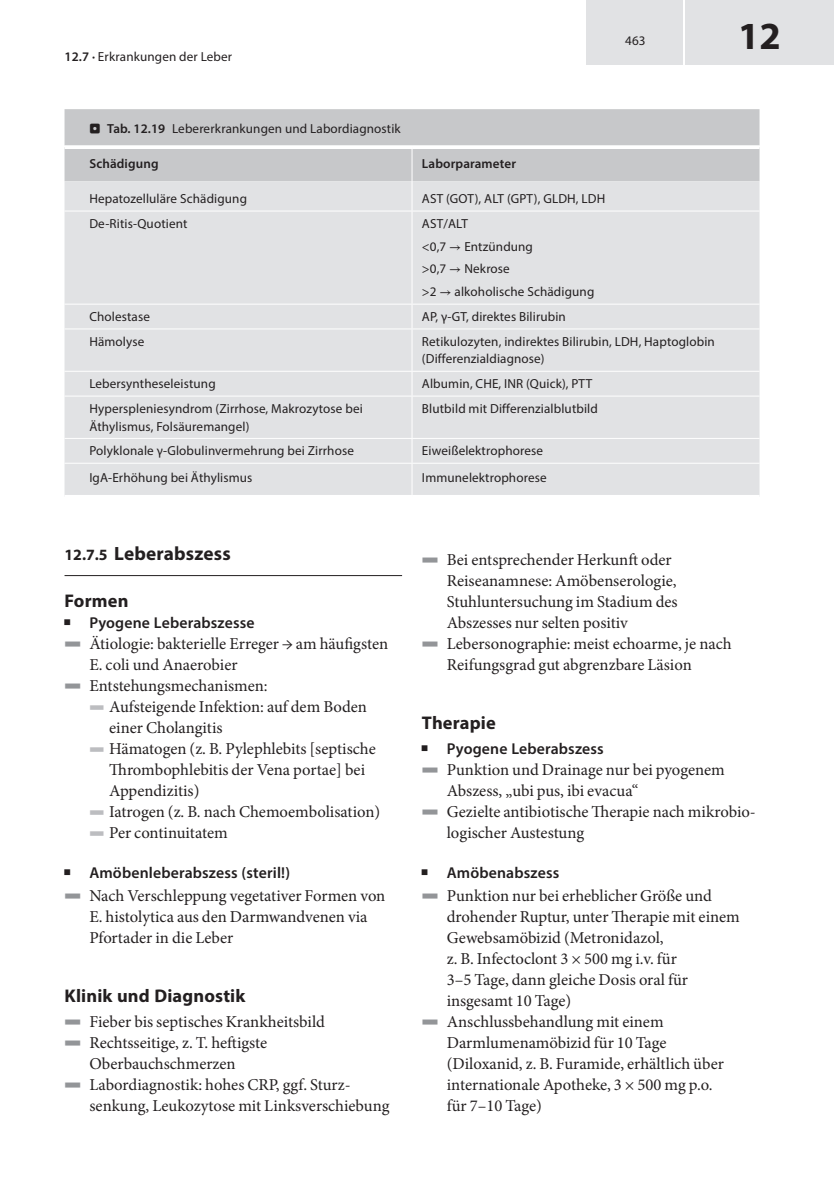
<style>
.page{position:relative;width:834px;height:1191px;background:#fff}
.page>*{position:absolute;margin:0;border:0;box-sizing:border-box;transform-origin:0 0}
.t1{font:700 38.5px "Myriad Pro";color:#231f20}
.t2{font:700 19.25px "Myriad Pro";letter-spacing:.01em;color:#231f20}
.t3{font:700 18.38px "Myriad Pro";letter-spacing:.01em;color:#231f20}
.t4{font:16.62px/21px "Minion Pro";color:#231f20}
.t5{font:600 15.75px "Myriad Pro";letter-spacing:.01em;color:#231f20}
.t6{font:13.12px/22.8px "Myriad Pro";letter-spacing:.01em;color:#231f20}
.t7{font:600 13.12px "Myriad Pro";letter-spacing:.01em;color:#231f20}
.s1{font-weight:600}
.s2{font-family:"Blik Buttons"}
.s3{font-family:"STIX General"}
.s4{font-size:15.75px}
.s5{font-family:"Blik Buttons";font-weight:400}
.s6{font-family:"Blik Buttons";color:#939598}
.s7{font-family:"Blik Buttons";font-size:14.88px;color:#bcbdc0}
</style>
<div class="page">
<div style="left:685px;top:0;width:148px;height:64px;background:#e1e2e4"></div>
<div style="left:585px;top:0;width:97px;height:64px;background:#e1e2e4"></div>
<div style="left:64px;top:109px;width:695px;height:36px;background:#c7c8ca"></div>
<div style="left:64px;top:149px;width:695px;height:32px;background:#c7c8ca"></div>
<div style="left:64px;top:181px;width:695px;height:314px;background:#e1e2e4"></div>
<svg style="left:64px;top:145px;width:348px;height:4px"></svg>
<svg style="left:412px;top:145px;width:347px;height:1px"></svg>
<hr style="left:411px;top:149px;width:1px;height:32px;background:#fff">
<hr style="left:411px;top:181px;width:1px;height:30px;background:#fff">
<hr style="left:64px;top:211px;width:348px;height:1px;background:#fff">
<hr style="left:412px;top:211px;width:347px;height:1px;background:#fff">
<hr style="left:411px;top:211px;width:1px;height:93px;background:#fff">
<hr style="left:64px;top:304px;width:348px;height:1px;background:#fff">
<hr style="left:412px;top:304px;width:347px;height:1px;background:#fff">
<svg style="left:411px;top:305px;width:1px;height:23px"></svg>
<hr style="left:64px;top:328px;width:348px;height:1px;background:#fff">
<hr style="left:412px;top:328px;width:347px;height:1px;background:#fff">
<hr style="left:411px;top:329px;width:1px;height:42px;background:#fff">
<hr style="left:64px;top:371px;width:348px;height:1px;background:#fff">
<hr style="left:412px;top:371px;width:347px;height:1px;background:#fff">
<svg style="left:411px;top:372px;width:1px;height:24px"></svg>
<hr style="left:64px;top:396px;width:348px;height:1px;background:#fff">
<hr style="left:412px;top:396px;width:347px;height:1px;background:#fff">
<hr style="left:411px;top:396px;width:1px;height:42px;background:#fff">
<hr style="left:64px;top:438px;width:348px;height:1px;background:#fff">
<hr style="left:412px;top:438px;width:347px;height:1px;background:#fff">
<svg style="left:411px;top:439px;width:1px;height:24px"></svg>
<hr style="left:64px;top:463px;width:348px;height:1px;background:#fff">
<hr style="left:412px;top:463px;width:347px;height:1px;background:#fff">
<hr style="left:411px;top:463px;width:1px;height:32px;background:#fff">
<hr style="left:64px;top:575px;width:338px;height:1px;background:#231f20">
<p class="t6" style="left:64px;top:45px;width:169px"><span class="s1">12.7 ·</span> Erkrankungen der Leber</p>
<p class="t6" style="left:625px;top:29px;width:22px">463</p>
<p class="t6" style="left:89px;top:117px;width:313px"><span class="s2">.</span> <span class="s1">Tab. 12.19</span> Lebererkrankungen und Labordiagnostik</p>
<p class="t7" style="left:89px;top:155px;width:71px">Schädigung</p>
<p class="t7" style="left:422px;top:155px;width:96px">Laborparameter</p>
<p class="t6" style="left:89px;top:187px;width:159px">Hepatozelluläre Schädigung</p>
<p class="t6" style="left:422px;top:187px;width:185px">AST (GOT), ALT (GPT), GLDH, LDH</p>
<p class="t6" style="left:89px;top:212px;width:100px">De-Ritis-Quotient</p>
<p class="t6" style="left:422px;top:212px;width:174px">AST/ALT<br>&lt;0,7 <span class="s3">→</span> Entzündung<br>&gt;0,7 <span class="s3">→</span> Nekrose<br>&gt;2 <span class="s3">→</span> alkoholische Schädigung</p>
<p class="t6" style="left:89px;top:305px;width:62px">Cholestase</p>
<p class="t6" style="left:422px;top:305px;width:145px">AP, γ-GT, direktes Bilirubin</p>
<p class="t6" style="left:89px;top:330px;width:56px">Hämolyse</p>
<p class="t6" style="left:422px;top:332px;width:294px;line-height:17.5px">Retikulozyten, indirektes Bilirubin, LDH, Haptoglobin (Differenzialdiagnose)</p>
<p class="t6" style="left:89px;top:372px;width:128px">Lebersyntheseleistung</p>
<p class="t6" style="left:422px;top:372px;width:172px">Albumin, CHE, INR (Quick), PTT</p>
<p class="t6" style="left:89px;top:399px;width:275px;line-height:17.5px">Hyperspleniesyndrom (Zirrhose, Makrozytose bei<br>Äthylismus, Folsäuremangel)</p>
<p class="t6" style="left:422px;top:397px;width:177px">Blutbild mit Differenzialblutbild</p>
<p class="t6" style="left:89px;top:439px;width:266px">Polyklonale γ-Globulinvermehrung bei Zirrhose</p>
<p class="t6" style="left:422px;top:439px;width:122px">Eiweißelektrophorese</p>
<p class="t6" style="left:89px;top:465px;width:165px">IgA-Erhöhung bei Äthylismus</p>
<p class="t6" style="left:422px;top:465px;width:126px">Immunelektrophorese</p>
<h1 class="t1" style="left:738px;top:11px;width:44px">12</h1>
<p class="t2" style="left:64px;top:541px;width:168px"><span class="s4">12.7.5</span> Leberabszess</p>
<p class="t3" style="left:64px;top:589px;width:65px">Formen</p>
<p class="t5" style="left:64px;top:613px;width:191px"><span class="s5">z</span> Pyogene Leberabszesse</p>
<p class="t4" style="left:64px;top:633px;width:325px"><span class="s6">4</span> Ätiologie: bakterielle Erreger → am häufigsten</p>
<p class="t4" style="left:89px;top:654px;width:150px">E. coli und Anaerobier</p>
<p class="t4" style="left:64px;top:675px;width:205px"><span class="s6">4</span> Entstehungsmechanismen:</p>
<p class="t4" style="left:89px;top:696px;width:279px"><span class="s7">4</span> Aufsteigende Infektion: auf dem Boden</p>
<p class="t4" style="left:109px;top:717px;width:115px">einer Cholangitis</p>
<p class="t4" style="left:89px;top:738px;width:288px"><span class="s7">4</span> Hämatogen (z. B. Pylephlebits [septische</p>
<p class="t4" style="left:109px;top:759px;width:257px">Thrombophlebitis der Vena portae] bei</p>
<p class="t4" style="left:109px;top:780px;width:92px">Appendizitis)</p>
<p class="t4" style="left:89px;top:801px;width:292px"><span class="s7">4</span> Iatrogen (z. B. nach Chemoembolisation)</p>
<p class="t4" style="left:89px;top:822px;width:140px"><span class="s7">4</span> Per continuitatem</p>
<p class="t5" style="left:64px;top:863px;width:227px"><span class="s5">z</span> Amöbenleberabszess (steril!)</p>
<p class="t4" style="left:89px;top:885px;width:297px;text-indent:-25px"><span class="s6">4</span> Nach Verschleppung vegetativer Formen von<br>E. histolytica aus den Darmwandvenen via<br>Pfortader in die Leber</p>
<p class="t3" style="left:64px;top:984px;width:182px">Klinik und Diagnostik</p>
<p class="t4" style="left:64px;top:1011px;width:262px"><span class="s6">4</span> Fieber bis septisches Krankheitsbild</p>
<p class="t4" style="left:64px;top:1032px;width:204px"><span class="s6">4</span> Rechtsseitige, z. T. heftigste</p>
<p class="t4" style="left:89px;top:1053px;width:148px">Oberbauchschmerzen</p>
<p class="t4" style="left:64px;top:1074px;width:287px"><span class="s6">4</span> Labordiagnostik: hohes CRP, ggf. Sturz-</p>
<p class="t4" style="left:89px;top:1095px;width:301px">senkung, Leukozytose mit Linksverschiebung</p>
<p class="t4" style="left:422px;top:549px;width:251px"><span class="s6">4</span> Bei entsprechender Herkunft oder</p>
<p class="t4" style="left:446px;top:570px;width:231px">Reiseanamnese: Amöbenserologie,</p>
<p class="t4" style="left:446px;top:591px;width:232px">Stuhluntersuchung im Stadium des</p>
<p class="t4" style="left:446px;top:612px;width:183px">Abszesses nur selten positiv</p>
<p class="t4" style="left:422px;top:633px;width:311px"><span class="s6">4</span> Lebersonographie: meist echoarme, je nach</p>
<p class="t4" style="left:446px;top:654px;width:246px">Reifungsgrad gut abgrenzbare Läsion</p>
<p class="t3" style="left:422px;top:711px;width:75px">Therapie</p>
<p class="t5" style="left:422px;top:739px;width:183px"><span class="s5">z</span> Pyogene Leberabszess</p>
<p class="t4" style="left:422px;top:759px;width:304px"><span class="s6">4</span> Punktion und Drainage nur bei pyogenem</p>
<p class="t4" style="left:446px;top:780px;width:193px">Abszess, „ubi pus, ibi evacua“</p>
<p class="t4" style="left:422px;top:801px;width:335px"><span class="s6">4</span> Gezielte antibiotische Therapie nach mikrobio-</p>
<p class="t4" style="left:446px;top:822px;width:139px">logischer Austestung</p>
<p class="t5" style="left:422px;top:863px;width:139px"><span class="s5">z</span> Amöbenabszess</p>
<p class="t4" style="left:422px;top:885px;width:291px"><span class="s6">4</span> Punktion nur bei erheblicher Größe und</p>
<p class="t4" style="left:446px;top:906px;width:294px">drohender Ruptur, unter Therapie mit einem</p>
<p class="t4" style="left:446px;top:927px;width:218px">Gewebsamöbizid (Metronidazol,</p>
<p class="t4" style="left:446px;top:948px;width:231px">z. B. Infectoclont 3 × 500 mg i.v. für</p>
<p class="t4" style="left:446px;top:969px;width:243px">3–5 Tage, dann gleiche Dosis oral für</p>
<p class="t4" style="left:446px;top:990px;width:126px">insgesamt 10 Tage)</p>
<p class="t4" style="left:422px;top:1011px;width:243px"><span class="s6">4</span> Anschlussbehandlung mit einem</p>
<p class="t4" style="left:446px;top:1032px;width:221px">Darmlumenamöbizid für 10 Tage</p>
<p class="t4" style="left:446px;top:1053px;width:278px">(Diloxanid, z. B. Furamide, erhältlich über</p>
<p class="t4" style="left:446px;top:1074px;width:267px">internationale Apotheke, 3 × 500 mg p.o.</p>
<p class="t4" style="left:446px;top:1095px;width:97px">für 7–10 Tage)</p>
</div>
